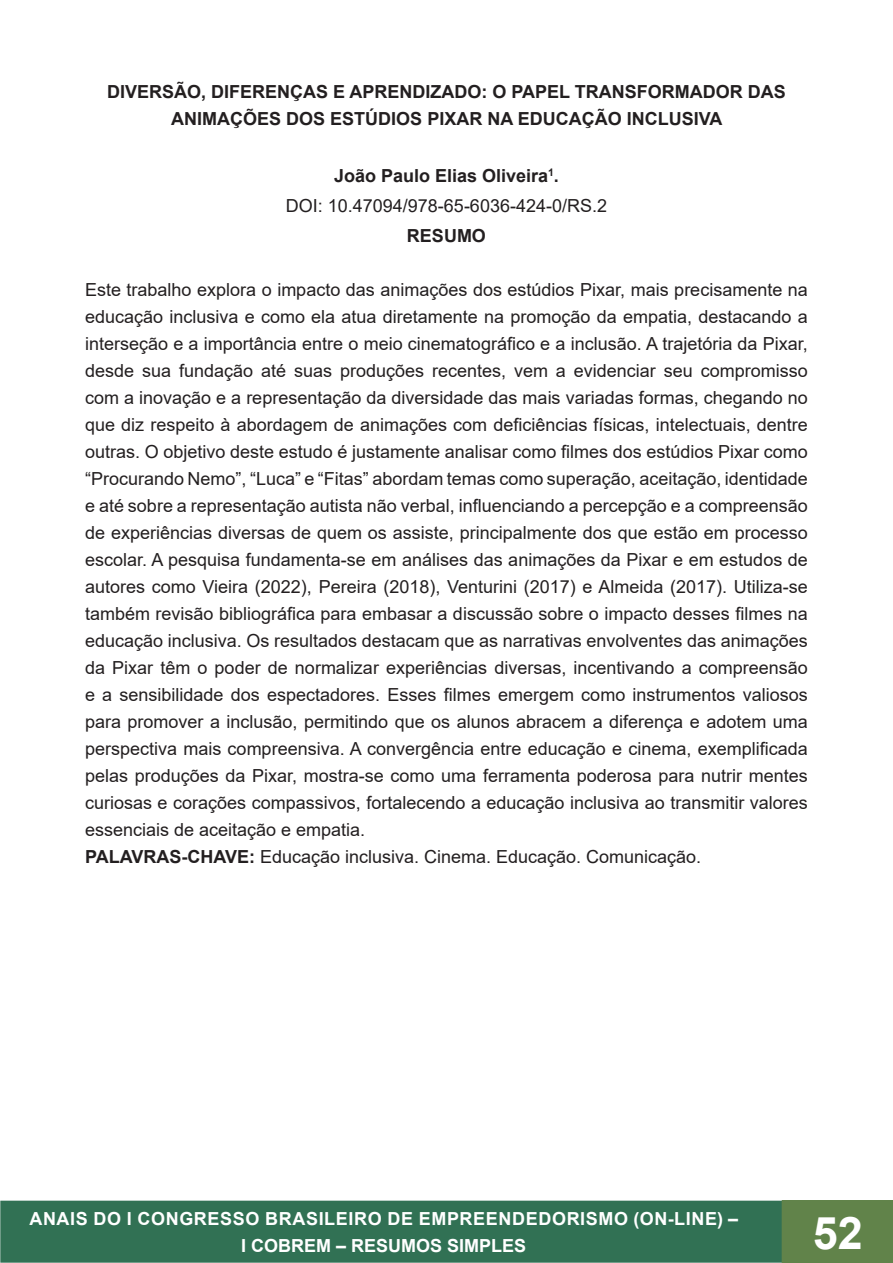
<style>
.page{position:relative;width:893px;height:1263px;background:#fff}
.page>*{position:absolute;margin:0;border:0;box-sizing:border-box;transform-origin:0 0}
.t1{font:700 45px "Arial";color:#fff}
.t2{font:18px/27px "Arial";color:#231f20;text-align:justify}
.t3{font:700 18px/27px "Arial";color:#231f20;text-align:center}
.t4{font:700 18px/27px "Arial";letter-spacing:.035em;color:#fff;text-align:center}
.s1{font-weight:700}
</style>
<div class="page">
<div style="left:1px;top:1201px;width:782px;height:61px;background:#317154"></div>
<div style="left:0;top:1201px;width:784px;height:62px;border:2px solid #317154"></div>
<div style="left:782px;top:1200px;width:111px;height:63px;background:#61834a"></div>
<p class="t3" style="left:107px;top:79px;width:680px">DIVERSÃO, DIFERENÇAS E APRENDIZADO: O PAPEL TRANSFORMADOR DAS<br>ANIMAÇÕES DOS ESTÚDIOS PIXAR NA EDUCAÇÃO INCLUSIVA</p>
<p class="t3" style="left:334px;top:163px;width:226px">João Paulo Elias Oliveira<sup>1</sup>.</p>
<p class="t2" style="left:286px;top:192px;width:323px">DOI: 10.47094/978-65-6036-424-0/RS.2</p>
<p class="t3" style="left:407px;top:223px;width:81px">RESUMO</p>
<p class="t2" style="left:85px;top:276px;width:724px">Este trabalho explora o impacto das animações dos estúdios Pixar, mais precisamente na educação inclusiva e como ela atua diretamente na promoção da empatia, destacando a interseção e a importância entre o meio cinematográfico e a inclusão. A trajetória da Pixar, desde sua fundação até suas produções recentes, vem a evidenciar seu compromisso com a inovação e a representação da diversidade das mais variadas formas, chegando no que diz respeito à abordagem de animações com deficiências físicas, intelectuais, dentre outras. O objetivo deste estudo é justamente analisar como filmes dos estúdios Pixar como “Procurando Nemo”, “Luca” e “Fitas” abordam temas como superação, aceitação, identidade e até sobre a representação autista não verbal, influenciando a percepção e a compreensão de experiências diversas de quem os assiste, principalmente dos que estão em processo escolar. A pesquisa fundamenta-se em análises das animações da Pixar e em estudos de autores como Vieira (2022), Pereira (2018), Venturini (2017) e Almeida (2017). Utiliza-se também revisão bibliográfica para embasar a discussão sobre o impacto desses filmes na educação inclusiva. Os resultados destacam que as narrativas envolventes das animações da Pixar têm o poder de normalizar experiências diversas, incentivando a compreensão e a sensibilidade dos espectadores. Esses filmes emergem como instrumentos valiosos para promover a inclusão, permitindo que os alunos abracem a diferença e adotem uma perspectiva mais compreensiva. A convergência entre educação e cinema, exemplificada pelas produções da Pixar, mostra-se como uma ferramenta poderosa para nutrir mentes curiosas e corações compassivos, fortalecendo a educação inclusiva ao transmitir valores essenciais de aceitação e empatia.</p>
<p class="t2" style="left:85px;top:843px;width:618px"><span class="s1">PALAVRAS-CHAVE:</span> Educação inclusiva. Cinema. Educação. Comunicação.</p>
<p class="t4" style="left:29px;top:1205px;width:710px">ANAIS DO I CONGRESSO BRASILEIRO DE EMPREENDEDORISMO (ON-LINE) –<br>I COBREM – RESUMOS SIMPLES</p>
<h1 class="t1" style="left:813px;top:1201px;width:52px">52</h1>
</div>
